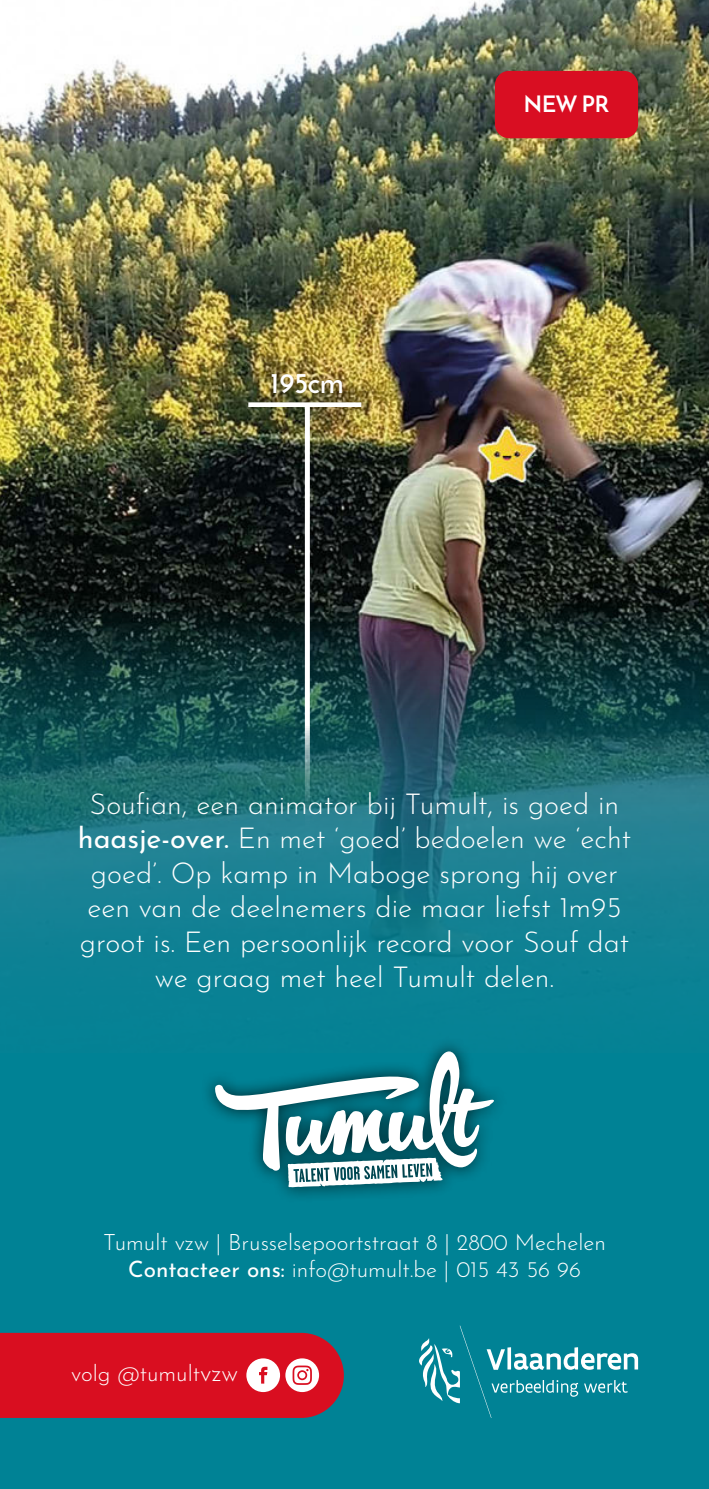
<style>
.page{position:relative;width:709px;height:1489px;background:#fff}
.page>*{position:absolute;margin:0;border:0;box-sizing:border-box;transform-origin:0 0}
.t1{font:300 28.75px/34.5px "Josefin Sans";color:#fff;text-align:center}
.t2{font:700 28.75px "Josefin Sans";color:#fff}
.t3{font:300 22.5px/27px "Josefin Sans";color:#fff;text-align:center}
.t4{font:700 22.5px "Josefin Sans";color:#fff}
.s1{font-weight:400}
.s2{font-size:25px}
</style>
<div class="page">
<div style="left:0;top:0;width:709px;height:1488px;background:#008295"></div>
<svg style="left:419px;top:1325px;width:219px;height:92px"></svg>
<div style="left:200px;top:1036px;width:308px;height:167px;background:#000;opacity:.75"></div>
<svg style="left:215px;top:1052px;width:279px;height:135px"></svg>
<svg style="left:0;top:1332px;width:344px;height:85px;background:#d31e2f"></svg>
<img style="left:0;top:0;width:709px;height:1052px">
<div style="left:495px;top:71px;width:143px;height:67px;background:#d90e22;border-radius:14px"></div>
<svg style="left:305px;top:407px;width:5px;height:430px;background:#d3e1e2"></svg>
<div style="left:248px;top:402px;width:113px;height:5px;background:#fff"></div>
<p class="t2" style="left:270px;top:371px;width:75px">195cm</p>
<p class="t4" style="left:524px;top:94px;width:87px">NEW PR</p>
<p class="t1" style="left:78px;top:784px;width:555px">Soufian, een animator bij Tumult, is goed in <span class="s1">haasje-over.</span> En met ‘goed’ bedoelen we ‘echt goed’. Op kamp in Maboge sprong hij over een van de deelnemers die maar liefst 1m95 groot is. Een persoonlijk record voor Souf dat we graag met heel Tumult delen.</p>
<p class="t3" style="left:103px;top:1230px;width:504px">Tumult vzw | Brusselsepoortstraat 8 | 2800 Mechelen<br><span class="s1">Contacteer ons:</span> info@tumult.be | 015 43 56 96</p>
<p class="t3" style="left:71px;top:1360px;width:169px">volg @tumult<span class="s2">vzw</span></p>
</div>
